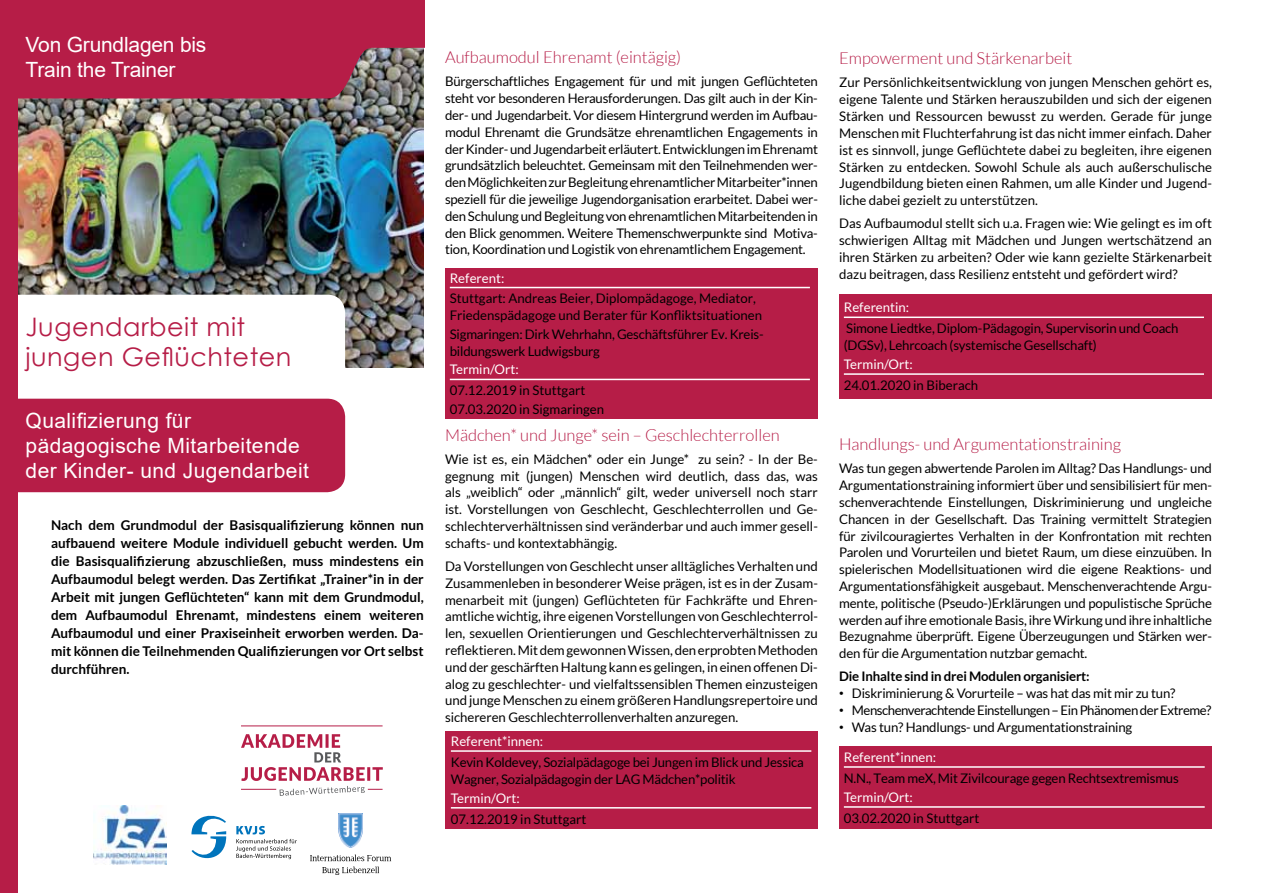
<style>
.page{position:relative;width:1263px;height:893px;background:#fff}
.page>*{position:absolute;margin:0;border:0;box-sizing:border-box;transform-origin:0 0}
.t1{font:25.5px/30px "Century Gothic";letter-spacing:.02em;color:#b61d47}
.t2{font:21px/25.2px "Arial";letter-spacing:.02em;color:#fff}
.t3{font:21px/25.2px "Arial";letter-spacing:-.01em;color:#fff}
.t4{font:300 16.5px "Lato";color:#b61d47}
.t5{font:700 13.5px/18px "Lato";color:#000;text-align:justify}
.t6{font:13.2px/16.8px "Lato";letter-spacing:-.01em;color:#000;text-align:justify}
.t7{font:13.2px "Lato";color:#fff}
.t8{font:13.2px "Lato";letter-spacing:-.035em;color:#000}
.t9{font:700 13.2px "Lato";letter-spacing:-.01em;color:#000}
.s1{font-family:"Arial"}
</style>
<div class="page">
<div style="left:445px;top:268px;width:373px;height:151px;background:#b61d47"></div>
<hr style="left:450px;top:287px;width:360px;height:1px;background:#fff">
<hr style="left:450px;top:379px;width:360px;height:1px;background:#fff">
<div style="left:445px;top:731px;width:373px;height:98px;background:#b61d47"></div>
<hr style="left:451px;top:750px;width:360px;height:2px;background:#fff">
<hr style="left:451px;top:807px;width:360px;height:1px;background:#fff">
<div style="left:839px;top:294px;width:373px;height:105px;background:#b61d47"></div>
<hr style="left:844px;top:317px;width:360px;height:1px;background:#fff">
<hr style="left:844px;top:373px;width:360px;height:2px;background:#fff">
<img style="left:17px;top:99px;width:407px;height:269px">
<div style="left:0;top:399px;width:345px;height:93px;background:#b61d47;border-radius:18px"></div>
<div style="left:0;top:295px;width:345px;height:93px;background:#fff;border-radius:18px"></div>
<hr style="left:241px;top:725px;width:142px;height:1px;background:#b61d47">
<svg style="left:241px;top:734px;width:142px;height:62px"></svg>
<svg style="left:191px;top:816px;width:35px;height:43px"></svg>
<svg style="left:236px;top:826px;width:61px;height:33px"></svg>
<svg style="left:17px;top:0;width:407px;height:99px;background:#b0254b"></svg>
<div style="left:0;top:0;width:17px;height:893px;background:#b61d47"></div>
<img style="left:94px;top:806px;width:72px;height:59px">
<img style="left:339px;top:814px;width:23px;height:33px">
<svg style="left:310px;top:855px;width:81px;height:20px"></svg>
<div style="left:839px;top:746px;width:373px;height:83px;background:#b61d47"></div>
<hr style="left:844px;top:766px;width:361px;height:2px;background:#fff">
<hr style="left:844px;top:806px;width:361px;height:2px;background:#fff">
<h2 class="t3" style="left:26px;top:32px;width:182px">Von Grundlagen bis<br>Train the Trainer</h2>
<h1 class="t1" style="left:26px;top:311px;width:267px">Jugendarbeit mit jungen Geflüchteten</h1>
<h2 class="t2" style="left:26px;top:408px;width:285px">Qualifizierung für pädagogische Mitarbeitende der Kinder- und Jugendarbeit</h2>
<p class="t5" style="left:51px;top:515px;width:374px">Nach dem Grundmodul der Basisqualifizierung können nun aufbauend weitere Module individuell gebucht werden. Um die Basisqualifizierung abzuschließen, muss mindestens ein Aufbaumodul belegt werden. Das Zertifikat „Trainer*in in der Arbeit mit jungen Geflüchteten“ kann mit dem Grundmodul, dem Aufbaumodul Ehrenamt, mindestens einem weiteren Aufbaumodul und einer Praxiseinheit erworben werden. Da&shy;mit können die Teilnehmenden Qualifizierungen vor Ort selbst durchführen.</p>
<p class="t4" style="left:445px;top:48px;width:238px">Aufbaumodul Ehrenamt (eintägig)</p>
<p class="t6" style="left:445px;top:73px;width:374px">Bürgerschaftliches Engagement für und mit jungen Geflüchteten steht vor besonderen Herausforderungen. Das gilt auch in der Kin&shy;der- und Jugendarbeit. Vor diesem Hintergrund werden im Aufbau&shy;modul Ehrenamt die Grundsätze ehrenamtlichen Engagements in der Kinder- und Jugendarbeit erläutert. Entwicklungen im Ehrenamt grundsätzlich beleuchtet. Gemeinsam mit den Teilnehmenden wer&shy;den Möglichkeiten zur Begleitung ehrenamtlicher Mitarbeiter*innen speziell für die jeweilige Jugendorganisation erarbeitet. Dabei wer&shy;den Schulung und Begleitung von ehrenamtlichen Mitarbeitenden in den Blick genommen. Weitere Themenschwerpunkte sind Motiva&shy;tion, Koordination und Logistik von ehrenamtlichem Engagement.</p>
<p class="t7" style="left:450px;top:270px;width:56px">Referent:</p>
<p class="t6" style="left:450px;top:290px;width:314px">Stuttgart: Andreas Beier, Diplompädagoge, Mediator,<br>Friedenspädagoge und Berater für Konfliktsituationen</p>
<p class="t6" style="left:450px;top:325px;width:315px">Sigmaringen: Dirk Wehrhahn, Geschäftsführer Ev. Kreis&shy;bildungswerk Ludwigsburg</p>
<p class="t7" style="left:450px;top:362px;width:70px">Termin/Ort:</p>
<p class="t6" style="left:450px;top:381px;width:156px;line-height:18.6px">07.12.2019 in Stuttgart<br>07.03.2020 in Sigmaringen</p>
<p class="t4" style="left:445px;top:426px;width:336px">Mädchen* und Junge* sein – Geschlechterrollen</p>
<p class="t6" style="left:445px;top:451px;width:374px">Wie ist es, ein Mädchen* oder ein Junge* zu sein? - In der Be&shy;gegnung mit (jungen) Menschen wird deutlich, dass das, was als „weiblich“ oder „männlich“ gilt, weder universell noch starr ist. Vorstellungen von Geschlecht, Geschlechterrollen und Ge&shy;schlechterverhältnissen sind veränderbar und auch immer gesell&shy;schafts- und kontextabhängig.</p>
<p class="t6" style="left:445px;top:558px;width:374px">Da Vorstellungen von Geschlecht unser alltägliches Verhalten und Zusammenleben in besonderer Weise prägen, ist es in der Zusam&shy;menarbeit mit (jungen) Geflüchteten für Fachkräfte und Ehren&shy;amtliche wichtig, ihre eigenen Vorstellungen von Geschlechterrol&shy;len, sexuellen Orientierungen und Geschlechterverhältnissen zu reflektieren. Mit dem gewonnen Wissen, den erprobten Methoden und der geschärften Haltung kann es gelingen, in einen offenen Di&shy;alog zu geschlechter- und vielfaltssensiblen Themen einzusteigen und junge Menschen zu einem größeren Handlungsrepertoire und sichereren Geschlechterrollenverhalten anzuregen.</p>
<p class="t7" style="left:451px;top:734px;width:94px">Referent*innen:</p>
<p class="t6" style="left:451px;top:754px;width:354px">Kevin Koldevey, Sozialpädagoge bei Jungen im Blick und Jessica<br>Wagner, Sozialpädagogin der LAG Mädchen*politik</p>
<p class="t7" style="left:451px;top:791px;width:70px">Termin/Ort:</p>
<p class="t6" style="left:451px;top:810px;width:137px">07.12.2019 in Stuttgart</p>
<p class="t4" style="left:839px;top:50px;width:235px">Empowerment und Stärkenarbeit</p>
<p class="t6" style="left:839px;top:74px;width:374px">Zur Persönlichkeitsentwicklung von jungen Menschen gehört es, eigene Talente und Stärken herauszubilden und sich der eigenen Stärken und Ressourcen bewusst zu werden. Gerade für junge Menschen mit Fluchterfahrung ist das nicht immer einfach. Daher ist es sinnvoll, junge Geflüchtete dabei zu begleiten, ihre eigenen Stärken zu entdecken. Sowohl Schule als auch außerschulische Jugendbildung bieten einen Rahmen, um alle Kinder und Jugend&shy;liche dabei gezielt zu unterstützen.</p>
<p class="t6" style="left:839px;top:215px;width:374px">Das Aufbaumodul stellt sich u.a. Fragen wie: Wie gelingt es im oft schwierigen Alltag mit Mädchen und Jungen wertschätzend an ihren Stärken zu arbeiten? Oder wie kann gezielte Stärkenarbeit dazu beitragen, dass Resilienz entsteht und gefördert wird?</p>
<p class="t7" style="left:844px;top:300px;width:67px">Referentin:</p>
<p class="t6" style="left:844px;top:320px;width:336px">Simone Liedtke, Diplom-Pädagogin, Supervisorin und Coach (DGSv), Lehrcoach (systemische Gesellschaft)</p>
<p class="t7" style="left:844px;top:357px;width:70px">Termin/Ort:</p>
<p class="t6" style="left:844px;top:377px;width:136px">24.01.2020 in Biberach</p>
<p class="t4" style="left:839px;top:435px;width:283px">Handlungs- und Argumentationstraining</p>
<p class="t6" style="left:839px;top:460px;width:374px">Was tun gegen abwertende Parolen im Alltag? Das Handlungs- und Argumentationstraining informiert über und sensibilisiert für men&shy;schenverachtende Einstellungen, Diskriminierung und ungleiche Chancen in der Gesellschaft. Das Training vermittelt Strategien für zivilcouragiertes Verhalten in der Konfrontation mit rechten Parolen und Vorurteilen und bietet Raum, um diese einzuüben. In spielerischen Modellsituationen wird die eigene Reaktions- und Argumentationsfähigkeit ausgebaut. Menschenverachtende Argu&shy;mente, politische (Pseudo-)Erklärungen und populistische Sprüche werden auf ihre emotionale Basis, ihre Wirkung und ihre inhaltliche Bezugnahme überprüft. Eigene Überzeugungen und Stärken wer&shy;den für die Argumentation nutzbar gemacht.</p>
<p class="t9" style="left:839px;top:669px;width:252px">Die Inhalte sind in drei Modulen organisiert:</p>
<p class="t6" style="left:839px;top:685px;width:338px"><span class="s1">•</span> Diskriminierung &amp; Vorurteile – was hat das mit mir zu tun?</p>
<p class="t8" style="left:839px;top:703px;width:374px"><span class="s1">•</span> Menschenverachtende Einstellungen – Ein Phänomen der Extreme?</p>
<p class="t6" style="left:839px;top:719px;width:295px"><span class="s1">•</span> Was tun? Handlungs- und Argumentationstraining</p>
<p class="t7" style="left:844px;top:750px;width:94px">Referent*innen:</p>
<p class="t6" style="left:844px;top:770px;width:336px">N.N., Team meX, Mit Zivilcourage gegen Rechtsextremismus</p>
<p class="t7" style="left:844px;top:790px;width:70px">Termin/Ort:</p>
<p class="t6" style="left:844px;top:809px;width:137px">03.02.2020 in Stuttgart</p>
</div>
